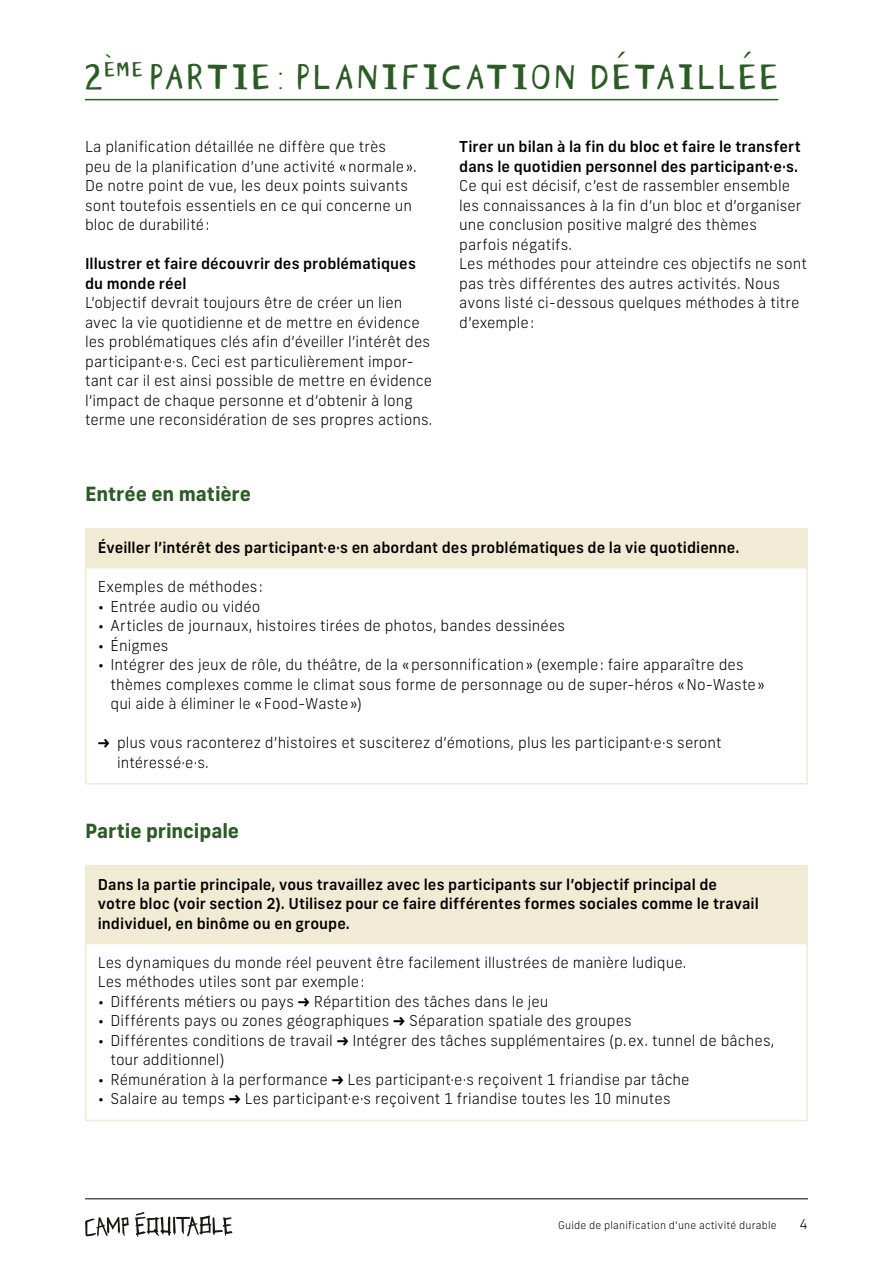
<style>
.page{position:relative;width:893px;height:1263px;background:#fff}
.page>*{position:absolute;margin:0;border:0;box-sizing:border-box;transform-origin:0 0}
.t1{font:39px "Blockhead OT Unplugged";letter-spacing:-.015em;color:#2b5c25}
.t2{font:700 19.5px "New Frank";letter-spacing:-.005em;color:#2b5c25}
.t3{font:300 15px/19.5px "New Frank";letter-spacing:.005em;color:#000}
.t4{font:500 15px/19.5px "New Frank";letter-spacing:.005em;color:#000}
.t5{font:300 13.5px "New Frank";color:#000}
.t6{font:300 10.5px "New Frank";letter-spacing:.02em;color:#000}
.s1{font-weight:700}
</style>
<div class="page">
<svg style="left:85px;top:1217px;width:44px;height:19px"></svg>
<svg style="left:135px;top:1212px;width:97px;height:25px"></svg>
<hr style="left:85px;top:1198px;width:723px;height:1px;background:#000">
<hr style="left:85px;top:99px;width:693px;height:1px;background:#2b5c25">
<div style="left:85px;top:529px;width:723px;height:38px;background:#f1ead4"></div>
<div style="left:85px;top:567px;width:723px;height:217px;border:2px solid #f1ead4"></div>
<div style="left:85px;top:865px;width:723px;height:78px;background:#f1ead4"></div>
<div style="left:85px;top:943px;width:723px;height:178px;border:2px solid #f1ead4"></div>
<h1 class="t1" style="left:81px;top:55px;width:699px">2<sup>ÈME</sup> PARTIE: PLANIFICATION DÉTAILLÉE</h1>
<p class="t3" style="left:85px;top:137px;width:333px">La planification détaillée ne diffère que très<br>peu de la planification d’une activité «normale».<br>De notre point de vue, les deux points suivants sont toutefois essentiels en ce qui concerne un bloc de durabilité:</p>
<p class="t4" style="left:85px;top:254px;width:332px">Illustrer et faire découvrir des problématiques du monde réel</p>
<p class="t3" style="left:85px;top:293px;width:349px">L’objectif devrait toujours être de créer un lien avec la vie quotidienne et de mettre en évidence les problématiques clés afin d’éveiller l’intérêt des participant·e·s. Ceci est particulièrement impor&shy;tant car il est ainsi possible de mettre en évidence l’impact de chaque personne et d’obtenir à long terme une reconsidération de ses propres actions.</p>
<p class="t4" style="left:459px;top:137px;width:343px">Tirer un bilan à la fin du bloc et faire le transfert dans le quotidien personnel des participant·e·s.</p>
<p class="t3" style="left:459px;top:176px;width:349px">Ce qui est décisif, c’est de rassembler ensemble les connaissances à la fin d’un bloc et d’organiser une conclusion positive malgré des thèmes parfois négatifs.<br>Les méthodes pour atteindre ces objectifs ne sont pas très différentes des autres activités. Nous avons listé ci-dessous quelques méthodes à titre d’exemple:</p>
<h2 class="t2" style="left:85px;top:482px;width:168px">Entrée en matière</h2>
<p class="t4" style="left:98px;top:538px;width:643px">Éveiller l’intérêt des participant·e·s en abordant des problématiques de la vie quotidienne.</p>
<p class="t3" style="left:98px;top:577px;width:167px">Exemples de méthodes:</p>
<p class="t3" style="left:98px;top:596px;width:164px">• Entrée audio ou vidéo</p>
<p class="t3" style="left:98px;top:616px;width:469px">• Articles de journaux, histoires tirées de photos, bandes dessinées</p>
<p class="t3" style="left:98px;top:635px;width:72px">• Énigmes</p>
<p class="t3" style="left:111px;top:655px;width:656px;text-indent:-13px">• Intégrer des jeux de rôle, du théâtre, de la «personnification» (exemple: faire apparaître des thèmes complexes comme le climat sous forme de personnage ou de super-héros «No-Waste» qui aide à éliminer le «Food-Waste»)</p>
<p class="t3" style="left:117px;top:733px;width:606px;text-indent:-19px"><span class="s1">→</span> plus vous raconterez d’histoires et susciterez d’émotions, plus les participant·e·s seront intéressé·e·s.</p>
<h2 class="t2" style="left:85px;top:818px;width:156px">Partie principale</h2>
<p class="t4" style="left:98px;top:874px;width:663px">Dans la partie principale, vous travaillez avec les participants sur l’objectif principal de votre bloc (voir section 2). Utilisez pour ce faire différentes formes sociales comme le travail individuel, en binôme ou en groupe.</p>
<p class="t3" style="left:98px;top:953px;width:590px">Les dynamiques du monde réel peuvent être facilement illustrées de manière ludique.<br>Les méthodes utiles sont par exemple:</p>
<p class="t3" style="left:98px;top:992px;width:452px">• Différents métiers ou pays <span class="s1">→</span> Répartition des tâches dans le jeu</p>
<p class="t3" style="left:98px;top:1011px;width:536px">• Différents pays ou zones géographiques <span class="s1">→</span> Séparation spatiale des groupes</p>
<p class="t3" style="left:111px;top:1031px;width:665px;text-indent:-13px">• Différentes conditions de travail <span class="s1">→</span> Intégrer des tâches supplémentaires (p.ex. tunnel de bâches, tour additionnel)</p>
<p class="t3" style="left:98px;top:1070px;width:593px">• Rémunération à la performance <span class="s1">→</span> Les participant·e·s reçoivent 1 friandise par tâche</p>
<p class="t3" style="left:98px;top:1089px;width:574px">• Salaire au temps <span class="s1">→</span> Les participant·e·s reçoivent 1 friandise toutes les 10 minutes</p>
<p class="t6" style="left:558px;top:1219px;width:220px">Guide de planification d’une activité durable</p>
<p class="t5" style="left:800px;top:1216px;width:9px">4</p>
</div>
